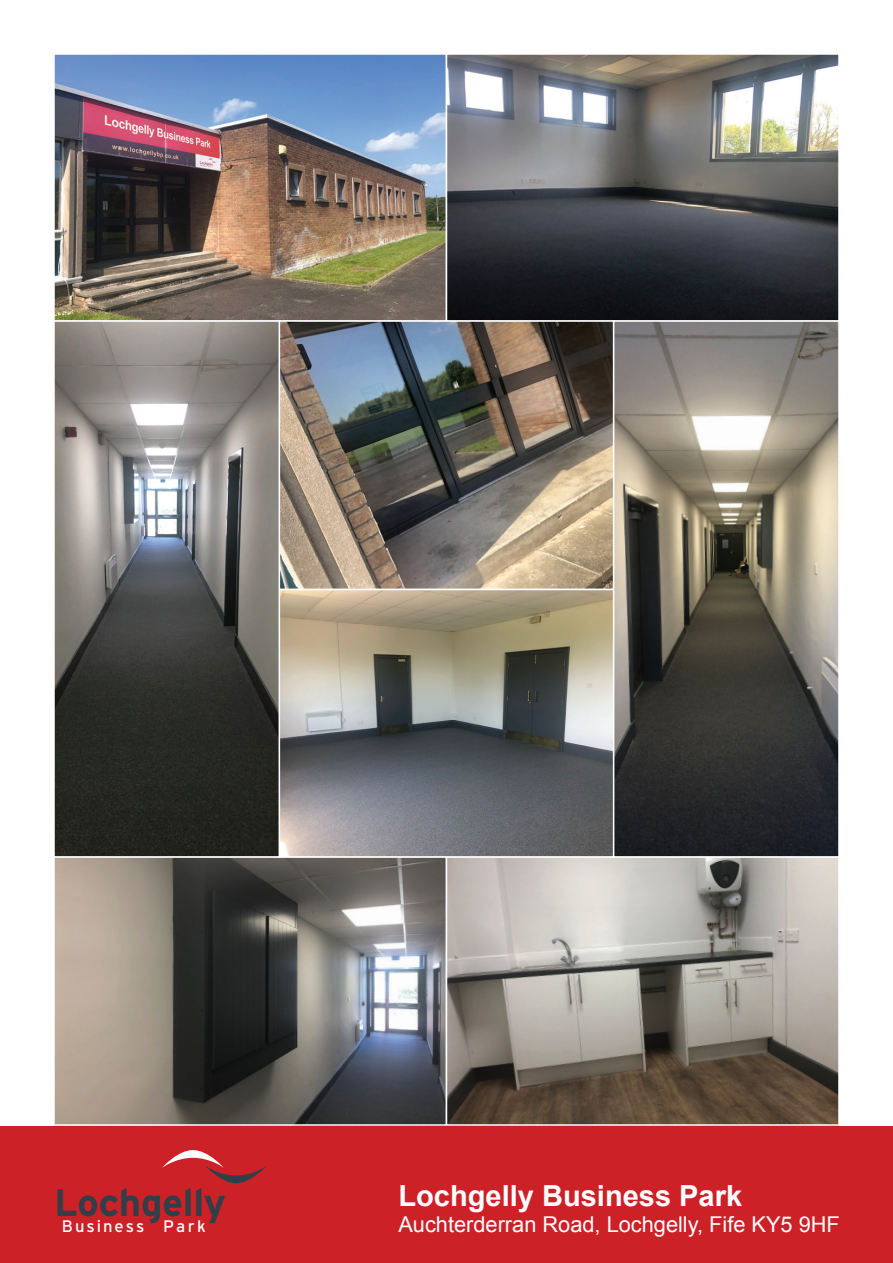
<style>
.page{position:relative;width:893px;height:1263px;background:#fff}
.page>*{position:absolute;margin:0;border:0;box-sizing:border-box;transform-origin:0 0}
.t1{font:700 38.4px "Interstate";letter-spacing:-.01em;color:#323e48}
.t2{font:700 29.1px "Arial";color:#fff}
.t3{font:21.75px "Arial";color:#fff}
.t4{font:16.65px "Interstate";letter-spacing:.12em;color:#fff}
</style>
<div class="page">
<div style="left:0;top:1126px;width:893px;height:137px;background:#cd2128"></div>
<svg style="left:162px;top:1150px;width:105px;height:33px"></svg>
<img style="left:56px;top:56px;width:781px;height:1067px">
<div style="left:53px;top:53px;width:394px;height:269px;border:2px solid #fff"></div>
<div style="left:53px;top:856px;width:394px;height:270px;border:2px solid #fff"></div>
<div style="left:446px;top:53px;width:394px;height:269px;border:2px solid #fff"></div>
<div style="left:446px;top:856px;width:394px;height:270px;border:2px solid #fff"></div>
<div style="left:279px;top:320px;width:335px;height:270px;border:2px solid #fff"></div>
<div style="left:279px;top:589px;width:335px;height:269px;border:2px solid #fff"></div>
<div style="left:53px;top:320px;width:227px;height:538px;border:2px solid #fff"></div>
<div style="left:613px;top:320px;width:227px;height:538px;border:2px solid #fff"></div>
<h1 class="t1" style="left:54px;top:1179px;width:174px">Lochgelly</h1>
<p class="t4" style="left:62px;top:1216px;width:146px">Business Park</p>
<h2 class="t2" style="left:398px;top:1176px;width:345px">Lochgelly Business Park</h2>
<p class="t3" style="left:398px;top:1210px;width:443px">Auchterderran Road, Lochgelly, Fife KY5 9HF</p>
</div>
